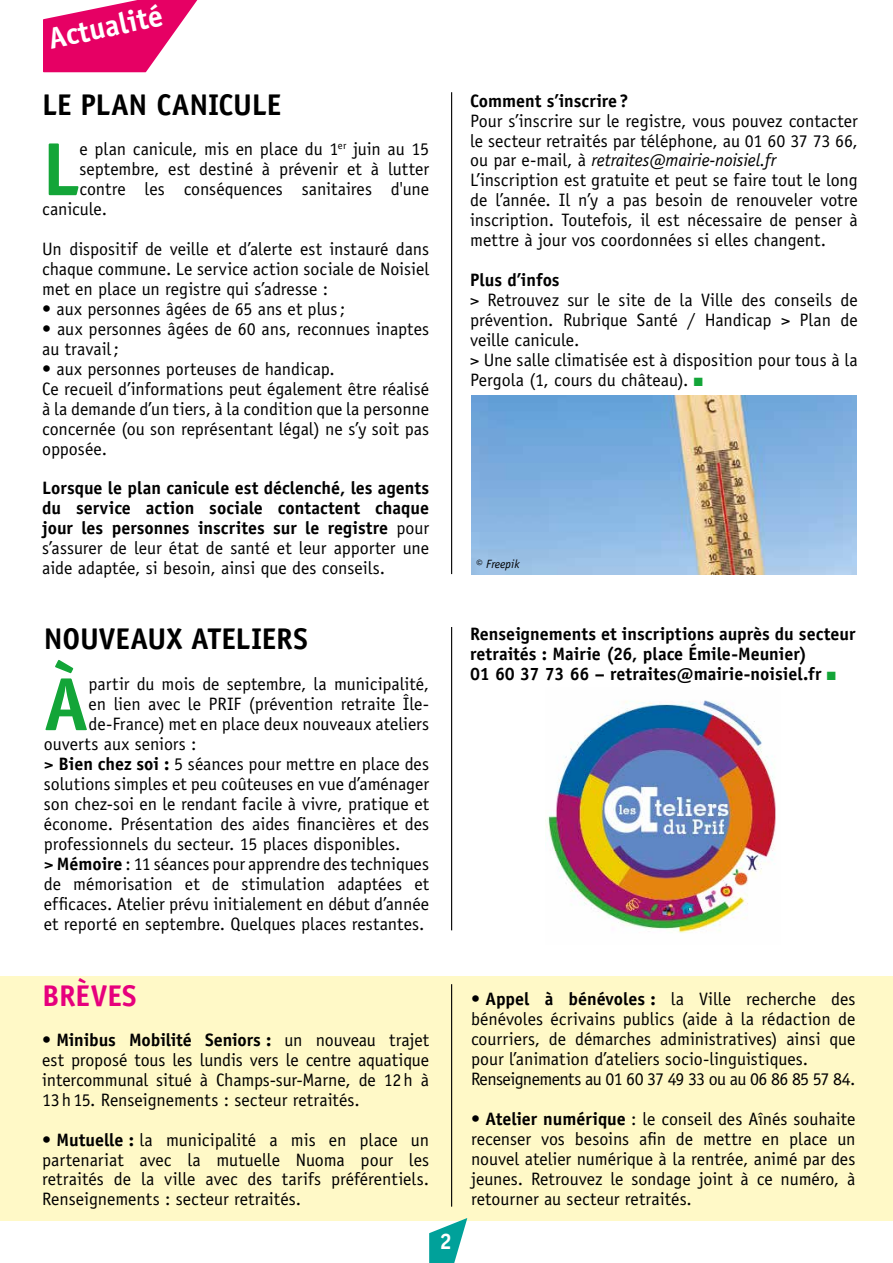
<style>
.page{position:relative;width:893px;height:1263px;background:#fff}
.page>*{position:absolute;margin:0;border:0;box-sizing:border-box;transform-origin:0 0}
.t1{font:700 75.45px "Officina Sans Std";color:#13a538}
.t2{font:700 30px "Officina Sans Std";letter-spacing:-.005em;color:#000}
.t3{font:700 30px "Officina Sans Std";color:#fff}
.t4{font:700 30px "Officina Sans Std";color:#e6007d}
.t5{font:700 22.5px "Officina Sans Std";color:#fff}
.t6{font:18px/20px "Officina Sans Std";color:#000}
.t7{font:700 18px/20px "Officina Sans Std";color:#000;text-align:justify}
.t8{font:italic 12px "Officina Sans Std";color:#000}
.s1{font-weight:400}
.s2{font-style:italic}
.s3{color:#13a538}
.s4{font-weight:700}
</style>
<div class="page">
<img style="left:545px;top:700px;width:231px;height:233px">
<div style="left:0;top:975px;width:893px;height:245px;background:#fff9c7"></div>
<svg style="left:43px;top:0;width:155px;height:72px"></svg>
<svg style="left:429px;top:1218px;width:38px;height:45px"></svg>
<hr style="left:451px;top:627px;width:1px;height:303px;background:#000">
<hr style="left:451px;top:984px;width:1px;height:222px;background:#000">
<hr style="left:451px;top:92px;width:1px;height:482px;background:#000">
<img style="left:472px;top:396px;width:384px;height:178px">
<h2 class="t3" style="left:45px;top:21px;width:118px;rotate:-12deg">Actualité</h2>
<h2 class="t2" style="left:42px;top:86px;width:240px">LE PLAN CANICULE</h2>
<h1 class="t1" style="left:42px;top:122px;width:39px">L</h1>
<p class="t6" style="left:80px;top:139px;width:351px">e plan canicule, mis en place du 1<sup>er</sup> juin au 15</p>
<p class="t6" style="left:80px;top:159px;width:351px">septembre, est destiné à prévenir et à lutter</p>
<p class="t6" style="left:80px;top:179px;width:351px">contre les conséquences sanitaires d'une</p>
<p class="t6" style="left:42px;top:199px;width:66px">canicule.</p>
<p class="t6" style="left:42px;top:239px;width:388px;text-align:justify">Un dispositif de veille et d’alerte est instauré dans chaque commune. Le service action sociale de Noisiel met en place un registre qui s’adresse :</p>
<p class="t6" style="left:42px;top:299px;width:305px">• aux personnes âgées de 65 ans et plus;</p>
<p class="t6" style="left:42px;top:319px;width:388px">• aux personnes âgées de 60 ans, reconnues inaptes au travail;</p>
<p class="t6" style="left:42px;top:359px;width:388px">• aux personnes porteuses de handicap.<br>Ce recueil d’informations peut également être réalisé à la demande d’un tiers, à la condition que la personne concernée (ou son représentant légal) ne s’y soit pas opposée.</p>
<p class="t7" style="left:42px;top:478px;width:388px">Lorsque le plan canicule est déclenché, les agents du service action sociale contactent chaque jour les personnes inscrites sur le registre <span class="s1">pour s’assurer de leur état de santé et leur apporter une aide adaptée, si besoin, ainsi que des conseils.</span></p>
<p class="t7" style="left:470px;top:90px;width:160px">Comment s’inscrire?</p>
<p class="t6" style="left:470px;top:111px;width:389px">Pour s’inscrire sur le registre, vous pouvez contacter le secteur retraités par téléphone, au 01 60 37 73 66, ou par e-mail, à <span class="s2">retraites@mairie-noisiel.fr </span>L’inscription est gratuite et peut se faire tout le long de l’année. Il n’y a pas besoin de renouveler votre inscription. Toutefois, il est nécessaire de penser à mettre à jour vos coordonnées si elles changent.</p>
<p class="t7" style="left:470px;top:270px;width:91px">Plus d’infos</p>
<p class="t6" style="left:470px;top:290px;width:389px">&gt; Retrouvez sur le site de la Ville des conseils de prévention. Rubrique Santé / Handicap &gt; Plan de veille canicule.<br>&gt; Une salle climatisée est à disposition pour tous à la Pergola (1, cours du château). <span class="s3">■</span></p>
<p class="t8" style="left:476px;top:557px;width:45px">© Freepik</p>
<h2 class="t2" style="left:44px;top:620px;width:265px">NOUVEAUX ATELIERS</h2>
<h1 class="t1" style="left:44px;top:657px;width:46px">À</h1>
<p class="t6" style="left:89px;top:674px;width:342px">partir du mois de septembre, la municipalité,</p>
<p class="t6" style="left:89px;top:694px;width:342px">en lien avec le PRIF (prévention retraite Île-</p>
<p class="t6" style="left:89px;top:714px;width:342px">de-France) met en place deux nouveaux ateliers</p>
<p class="t6" style="left:44px;top:734px;width:154px">ouverts aux seniors :</p>
<p class="t6" style="left:44px;top:754px;width:387px"><span class="s4">&gt; Bien chez soi :</span> 5 séances pour mettre en place des</p>
<p class="t6" style="left:44px;top:774px;width:387px">solutions simples et peu coûteuses en vue d’aménager</p>
<p class="t6" style="left:44px;top:794px;width:387px">son chez-soi en le rendant facile à vivre, pratique et</p>
<p class="t6" style="left:44px;top:814px;width:387px">économe. Présentation des aides financières et des</p>
<p class="t6" style="left:44px;top:834px;width:358px">professionnels du secteur. 15 places disponibles.</p>
<p class="t6" style="left:44px;top:854px;width:387px"><span class="s4">&gt; Mémoire</span> : 11 séances pour apprendre des techniques</p>
<p class="t6" style="left:44px;top:874px;width:387px">de mémorisation et de stimulation adaptées et</p>
<p class="t6" style="left:44px;top:894px;width:387px">efficaces. Atelier prévu initialement en début d’année</p>
<p class="t6" style="left:44px;top:913px;width:382px">et reporté en septembre. Quelques places restantes.</p>
<h2 class="t4" style="left:42px;top:977px;width:96px">BRÈVES</h2>
<p class="t6" style="left:42px;top:1030px;width:388px;text-align:justify"><span class="s4">• Minibus Mobilité Seniors :</span> un nouveau trajet est proposé tous les lundis vers le centre aquatique intercommunal situé à Champs-sur-Marne, de 12h à 13h15. Renseignements : secteur retraités.</p>
<p class="t6" style="left:42px;top:1129px;width:388px;text-align:justify"><span class="s4">• Mutuelle :</span> la municipalité a mis en place un partenariat avec la mutuelle Nuoma pour les retraités de la ville avec des tarifs préférentiels.<br>Renseignements : secteur retraités.</p>
<p class="t5" style="left:439px;top:1227px;width:14px">2</p>
<p class="t7" style="left:470px;top:624px;width:387px;text-align:left">Renseignements et inscriptions auprès du secteur retraités : Mairie (26, place Émile-Meunier)<br>01 60 37 73 66 – retraites@mairie-noisiel.fr <span class="s3">■</span></p>
<p class="t6" style="left:471px;top:989px;width:386px"><span class="s4">• Appel à bénévoles :</span> la Ville recherche des bénévoles écrivains publics (aide à la rédaction de courriers, de démarches administratives) ainsi que pour l’animation d’ateliers socio-linguistiques.<br>Renseignements au 01 60 37 49 33 ou au 06 86 85 57 84.</p>
<p class="t6" style="left:471px;top:1109px;width:386px;text-align:justify"><span class="s4">• Atelier numérique</span> : le conseil des Aînés souhaite recenser vos besoins afin de mettre en place un nouvel atelier numérique à la rentrée, animé par des jeunes. Retrouvez le sondage joint à ce numéro, à retourner au secteur retraités.</p>
</div>
